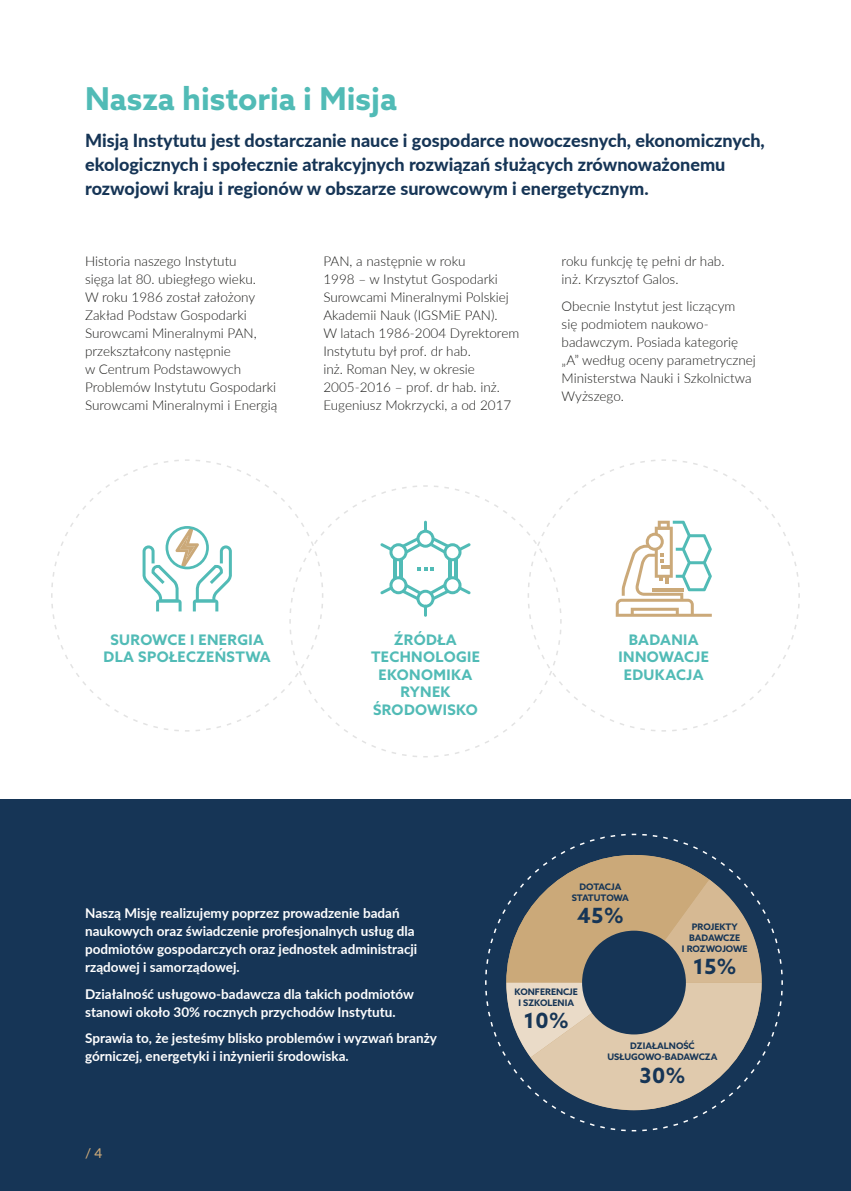
<style>
.page{position:relative;width:851px;height:1191px;background:#fff}
.page>*{position:absolute;margin:0;border:0;box-sizing:border-box;transform-origin:0 0}
.t1{font:700 31.5px "Azo Sans";color:#51bbb6}
.t2{font:700 21px "Azo Sans";letter-spacing:.025em;color:#163556}
.t3{font:800 18px/24px "Lato";color:#163556}
.t4{font:700 14.55px/17.4px "Azo Sans";letter-spacing:.025em;color:#51bbb6;text-align:center}
.t5{font:300 13.5px/18px "Lato";color:#1d1d1b}
.t6{font:700 13.5px/18px "Lato";color:#fff}
.t7{font:500 13.5px "Lato";color:#cba979}
.t8{font:700 9px/10.8px "Azo Sans";color:#163556;text-align:center}
.t9{font:700 9px/10.8px "Azo Sans";letter-spacing:-.02em;color:#163556;text-align:center}
</style>
<div class="page">
<div style="left:0;top:799px;width:850px;height:392px;background:#163556"></div>
<svg style="left:485px;top:833px;width:298px;height:299px"></svg>
<svg style="left:51px;top:459px;width:749px;height:299px"></svg>
<h1 class="t1" style="left:85px;top:78px;width:313px">Nasza historia i Misja</h1>
<h3 class="t3" style="left:85px;top:127px;width:681px">Misją Instytutu jest dostarczanie nauce i gospodarce nowoczesnych, ekonomicznych, ekologicznych i społecznie atrakcyjnych rozwiązań służących zrównoważonemu rozwojowi kraju i regionów w obszarze surowcowym i energetycznym.</h3>
<p class="t5" style="left:85px;top:252px;width:194px">Historia naszego Instytutu<br>sięga lat 80. ubiegłego wieku.<br>W roku 1986 został założony<br>Zakład Podstaw Gospodarki<br>Surowcami Mineralnymi PAN, przekształcony następnie<br>w Centrum Podstawowych<br>Problemów Instytutu Gospodarki<br>Surowcami Mineralnymi i Energią</p>
<p class="t5" style="left:323px;top:252px;width:197px">PAN, a następnie w roku<br>1998 – w Instytut Gospodarki<br>Surowcami Mineralnymi Polskiej<br>Akademii Nauk (IGSMiE PAN).<br>W latach 1986-2004 Dyrektorem<br>Instytutu był prof. dr hab.<br>inż. Roman Ney, w okresie<br>2005-2016 – prof. dr hab. inż.<br>Eugeniusz Mokrzycki, a od 2017</p>
<p class="t5" style="left:561px;top:252px;width:164px">roku funkcję tę pełni dr hab. inż. Krzysztof Galos.</p>
<p class="t5" style="left:561px;top:296px;width:196px">Obecnie Instytut jest liczącym<br>się podmiotem naukowo&shy;badawczym. Posiada kategorię „A” według oceny parametrycznej<br>Ministerstwa Nauki i Szkolnictwa<br>Wyższego.</p>
<p class="t4" style="left:103px;top:630px;width:169px">SUROWCE I ENERGIA<br>DLA SPOŁECZEŃSTWA</p>
<p class="t4" style="left:371px;top:630px;width:110px">ŹRÓDŁA<br>TECHNOLOGIE<br>EKONOMIKA<br>RYNEK<br>ŚRODOWISKO</p>
<p class="t4" style="left:618px;top:630px;width:92px">BADANIA<br>INNOWACJE<br>EDUKACJA</p>
<p class="t6" style="left:85px;top:903px;width:334px">Naszą Misję realizujemy poprzez prowadzenie badań naukowych oraz świadczenie profesjonalnych usług dla podmiotów gospodarczych oraz jednostek administracji rządowej i samorządowej.</p>
<p class="t6" style="left:85px;top:984px;width:330px">Działalność usługowo-badawcza dla takich podmiotów stanowi około 30% rocznych przychodów Instytutu.</p>
<p class="t6" style="left:85px;top:1028px;width:353px">Sprawia to, że jesteśmy blisko problemów i wyzwań branży górniczej, energetyki i inżynierii środowiska.</p>
<p class="t7" style="left:85px;top:1143px;width:19px">/ 4</p>
<p class="t9" style="left:571px;top:881px;width:59px">DOTACJA<br>STATUTOWA</p>
<h2 class="t2" style="left:577px;top:901px;width:48px">45%</h2>
<p class="t8" style="left:514px;top:986px;width:65px">KONFERENCJE<br>I SZKOLENIA</p>
<h2 class="t2" style="left:524px;top:1007px;width:46px">10%</h2>
<p class="t8" style="left:681px;top:921px;width:67px">PROJEKTY<br>BADAWCZE<br>I ROZWOJOWE</p>
<h2 class="t2" style="left:693px;top:952px;width:45px">15%</h2>
<p class="t8" style="left:607px;top:1040px;width:111px">DZIAŁALNOŚĆ<br>USŁUGOWO-BADAWCZA</p>
<h2 class="t2" style="left:639px;top:1061px;width:47px">30%</h2>
</div>
